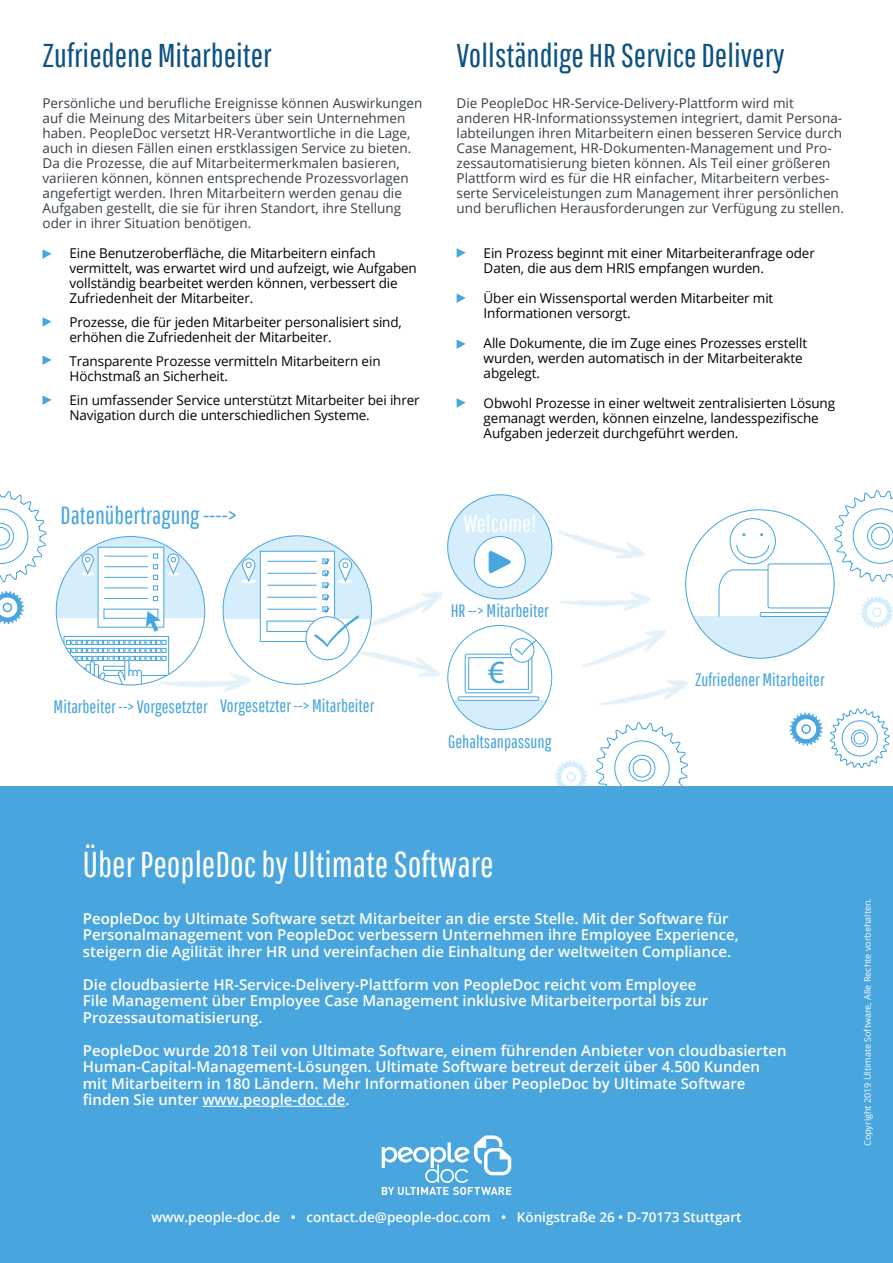
<style>
.page{position:relative;width:893px;height:1263px;background:#fff}
.page>*{position:absolute;margin:0;border:0;box-sizing:border-box;transform-origin:0 0}
.t1{font:36px "Pathway Gothic One";color:#fff}
.t2{font:33px "Pathway Gothic One";color:#0c5282}
.t3{font:32.55px "Myriad Pro";color:#48a5dd}
.t4{font:24.75px "Pathway Gothic One";color:#48a5dd}
.t5{font:24px "Pathway Gothic One";color:#fff}
.t6{font:18px "Pathway Gothic One";color:#48a5dd}
.t7{font:600 15px/16.5px "Open Sans";color:#fff}
.t8{font:13.5px/15px "Open Sans";color:#384049}
.t9{font:13.5px/15px "Open Sans";letter-spacing:-.01em;color:#000}
.t10{font:600 13.5px "Open Sans";color:#fff}
.t11{font:9px "Open Sans";color:#fff}
</style>
<div class="page">
<svg style="left:554px;top:760px;width:34px;height:27px"></svg>
<svg style="left:0;top:590px;width:25px;height:34px"></svg>
<svg style="left:0;top:491px;width:46px;height:91px"></svg>
<div style="left:0;top:787px;width:893px;height:476px;background:#48a5dd"></div>
<svg style="left:457px;top:248px;width:9px;height:10px"></svg>
<svg style="left:457px;top:293px;width:9px;height:10px"></svg>
<svg style="left:457px;top:339px;width:9px;height:10px"></svg>
<svg style="left:457px;top:398px;width:9px;height:10px"></svg>
<svg style="left:43px;top:249px;width:9px;height:10px"></svg>
<svg style="left:43px;top:317px;width:9px;height:10px"></svg>
<svg style="left:43px;top:355px;width:9px;height:10px"></svg>
<svg style="left:43px;top:395px;width:9px;height:10px"></svg>
<svg style="left:789px;top:709px;width:100px;height:59px"></svg>
<svg style="left:596px;top:731px;width:92px;height:56px"></svg>
<img style="left:166px;top:657px;width:93px;height:35px">
<img style="left:371px;top:571px;width:85px;height:82px">
<img style="left:346px;top:624px;width:105px;height:72px">
<img style="left:550px;top:530px;width:95px;height:32px">
<div style="left:56px;top:536px;width:149px;height:149px;background:#fff;border-radius:50%"></div>
<svg style="left:66px;top:639px;width:101px;height:22px"></svg>
<div style="left:64px;top:636px;width:105px;height:40px;border:1px solid #48a5dd"></div>
<svg style="left:66px;top:640px;width:100px;height:45px"></svg>
<svg style="left:56px;top:536px;width:149px;height:82px;fill:#d6edfc"></svg>
<div style="left:98px;top:547px;width:66px;height:80px;background:#fff"></div>
<div style="left:98px;top:547px;width:66px;height:80px;border:1px solid #48a5dd"></div>
<svg style="left:82px;top:553px;width:12px;height:22px"></svg>
<svg style="left:167px;top:553px;width:12px;height:22px"></svg>
<svg style="left:153px;top:554px;width:5px;height:4px"></svg>
<hr style="left:104px;top:556px;width:44px;height:1px;background:#48a5dd">
<svg style="left:153px;top:564px;width:5px;height:5px"></svg>
<hr style="left:104px;top:566px;width:44px;height:1px;background:#48a5dd">
<svg style="left:153px;top:575px;width:5px;height:5px"></svg>
<hr style="left:104px;top:577px;width:44px;height:1px;background:#48a5dd">
<svg style="left:153px;top:586px;width:5px;height:4px"></svg>
<hr style="left:104px;top:588px;width:44px;height:1px;background:#48a5dd">
<svg style="left:153px;top:596px;width:5px;height:5px"></svg>
<hr style="left:104px;top:598px;width:44px;height:1px;background:#48a5dd">
<svg style="left:146px;top:611px;width:15px;height:21px"></svg>
<div style="left:223px;top:536px;width:148px;height:148px;background:#fff;border-radius:50%"></div>
<svg style="left:223px;top:536px;width:149px;height:82px;fill:#d6edfc"></svg>
<div style="left:260px;top:551px;width:75px;height:90px;background:#fff"></div>
<div style="left:260px;top:551px;width:75px;height:91px;border:1px solid #48a5dd"></div>
<svg style="left:242px;top:558px;width:14px;height:24px"></svg>
<div style="left:267px;top:621px;width:61px;height:11px;border:1px solid #48a5dd"></div>
<hr style="left:267px;top:561px;width:50px;height:1px;background:#48a5dd">
<hr style="left:267px;top:573px;width:50px;height:1px;background:#48a5dd">
<hr style="left:267px;top:585px;width:50px;height:1px;background:#48a5dd">
<hr style="left:267px;top:597px;width:50px;height:1px;background:#48a5dd">
<hr style="left:267px;top:609px;width:50px;height:1px;background:#48a5dd">
<div style="left:306px;top:617px;width:43px;height:43px;background:#fff;border-radius:50%"></div>
<div style="left:306px;top:616px;width:43px;height:44px;border:1px solid #48a5dd;border-radius:50%"></div>
<svg style="left:314px;top:558px;width:45px;height:89px"></svg>
<svg style="left:692px;top:616px;width:128px;height:42px;fill:#d6edfc"></svg>
<svg style="left:718px;top:490px;width:175px;height:139px"></svg>
<svg style="left:448px;top:625px;width:104px;height:105px"></svg>
<svg style="left:452px;top:700px;width:96px;height:30px;fill:#d6edfc"></svg>
<div style="left:458px;top:697px;width:81px;height:3px;border:1px solid #48a5dd;border-radius:2px"></div>
<svg style="left:465px;top:637px;width:74px;height:56px"></svg>
<div style="left:448px;top:495px;width:104px;height:104px;background:#d6edfc;border-radius:50%"></div>
<div style="left:474px;top:536px;width:51px;height:51px;background:#fff;border-radius:50%"></div>
<div style="left:474px;top:536px;width:51px;height:52px;border:1px solid #48a5dd;border-radius:50%"></div>
<svg style="left:489px;top:551px;width:22px;height:23px"></svg>
<img style="left:560px;top:592px;width:91px;height:17px">
<img style="left:582px;top:609px;width:84px;height:58px">
<img style="left:594px;top:660px;width:94px;height:71px">
<svg style="left:382px;top:1135px;width:129px;height:60px"></svg>
<hr style="left:202px;top:1106px;width:143px;height:1px;background:#fff">
<h2 class="t2" style="left:43px;top:35px;width:231px">Zufriedene Mitarbeiter</h2>
<p class="t8" style="left:43px;top:95px;width:381px">Persönliche und berufliche Ereignisse können Auswirkungen auf die Meinung des Mitarbeiters über sein Unternehmen haben. PeopleDoc versetzt HR-Verantwortliche in die Lage, auch in diesen Fällen einen erstklassigen Service zu bieten.<br>Da die Prozesse, die auf Mitarbeitermerkmalen basieren, variieren können, können entsprechende Prozessvorlagen angefertigt werden. Ihren Mitarbeitern werden genau die Aufgaben gestellt, die sie für ihren Standort, ihre Stellung oder in ihrer Situation benötigen.</p>
<p class="t9" style="left:70px;top:245px;width:349px;text-indent:-27px">• Eine Benutzeroberfläche, die Mitarbeitern einfach vermittelt, was erwartet wird und aufzeigt, wie Aufgaben vollständig bearbeitet werden können, verbessert die Zufriedenheit der Mitarbeiter.</p>
<p class="t9" style="left:70px;top:314px;width:334px">Prozesse, die für jeden Mitarbeiter personalisiert sind, erhöhen die Zufriedenheit der Mitarbeiter.</p>
<p class="t9" style="left:70px;top:353px;width:313px">Transparente Prozesse vermitteln Mitarbeitern ein<br>Höchstmaß an Sicherheit.</p>
<p class="t9" style="left:70px;top:392px;width:352px">Ein umfassender Service unterstützt Mitarbeiter bei ihrer<br>Navigation durch die unterschiedlichen Systeme.</p>
<h3 class="t4" style="left:61px;top:501px;width:178px">Datenübertragung ----&gt;</h3>
<h2 class="t2" style="left:457px;top:35px;width:330px">Vollständige HR Service Delivery</h2>
<p class="t8" style="left:457px;top:95px;width:389px">Die PeopleDoc HR-Service-Delivery-Plattform wird mit anderen HR-Informationssystemen integriert, damit Persona&shy;labteilungen ihren Mitarbeitern einen besseren Service durch Case Management, HR-Dokumenten-Management und Pro&shy;zessautomatisierung bieten können. Als Teil einer größeren Plattform wird es für die HR einfacher, Mitarbeitern verbes&shy;serte Serviceleistungen zum Management ihrer persönlichen und beruflichen Herausforderungen zur Verfügung zu stellen.</p>
<p class="t9" style="left:484px;top:245px;width:333px;text-indent:-27px">• Ein Prozess beginnt mit einer Mitarbeiteranfrage oder<br>Daten, die aus dem HRIS empfangen wurden.</p>
<p class="t9" style="left:484px;top:290px;width:291px;text-indent:-27px">• Über ein Wissensportal werden Mitarbeiter mit<br>Informationen versorgt.</p>
<p class="t9" style="left:484px;top:335px;width:325px;text-indent:-27px">• Alle Dokumente, die im Zuge eines Prozesses erstellt wurden, werden automatisch in der Mitarbeiterakte abgelegt.</p>
<p class="t9" style="left:484px;top:395px;width:353px;text-indent:-27px">• Obwohl Prozesse in einer weltweit zentralisierten Lösung gemanagt werden, können einzelne, landesspezifische<br>Aufgaben jederzeit durchgeführt werden.</p>
<h3 class="t5" style="left:463px;top:509px;width:74px">Welcome!</h3>
<h3 class="t6" style="left:54px;top:695px;width:156px">Mitarbeiter --&gt; Vorgesetzter</h3>
<h3 class="t6" style="left:220px;top:695px;width:156px">Vorgesetzter --&gt; Mitarbeiter</h3>
<h3 class="t6" style="left:451px;top:599px;width:100px">HR --&gt; Mitarbeiter</h3>
<h3 class="t3" style="left:488px;top:652px;width:18px">€</h3>
<h3 class="t6" style="left:448px;top:731px;width:105px">Gehaltsanpassung</h3>
<h3 class="t6" style="left:695px;top:669px;width:131px">Zufriedener Mitarbeiter</h3>
<h1 class="t1" style="left:83px;top:843px;width:412px">Über PeopleDoc by Ultimate Software</h1>
<p class="t7" style="left:83px;top:910px;width:657px">PeopleDoc by Ultimate Software setzt Mitarbeiter an die erste Stelle. Mit der Software für<br>Personalmanagement von PeopleDoc verbessern Unternehmen ihre Employee Experience, steigern die Agilität ihrer HR und vereinfachen die Einhaltung der weltweiten Compliance.</p>
<p class="t7" style="left:83px;top:976px;width:627px">Die cloudbasierte HR-Service-Delivery-Plattform von PeopleDoc reicht vom Employee<br>File Management über Employee Case Management inklusive Mitarbeiterportal bis zur<br>Prozessautomatisierung.</p>
<p class="t7" style="left:83px;top:1042px;width:705px">PeopleDoc wurde 2018 Teil von Ultimate Software, einem führenden Anbieter von cloudbasierten Human-Capital-Management-Lösungen. Ultimate Software betreut derzeit über 4.500 Kunden mit Mitarbeitern in 180 Ländern. Mehr Informationen über PeopleDoc by Ultimate Software finden Sie unter www.people-doc.de.</p>
<p class="t10" style="left:151px;top:1208px;width:592px">www.people-doc.de • contact.de@people-doc.com • Königstraße 26 • D-70173 Stuttgart</p>
<p class="t11" style="left:861px;top:1146px;width:249px;rotate:-90deg">Copyright 2019 Ultimate Software, Alle Rechte vorbehalten.</p>
</div>
